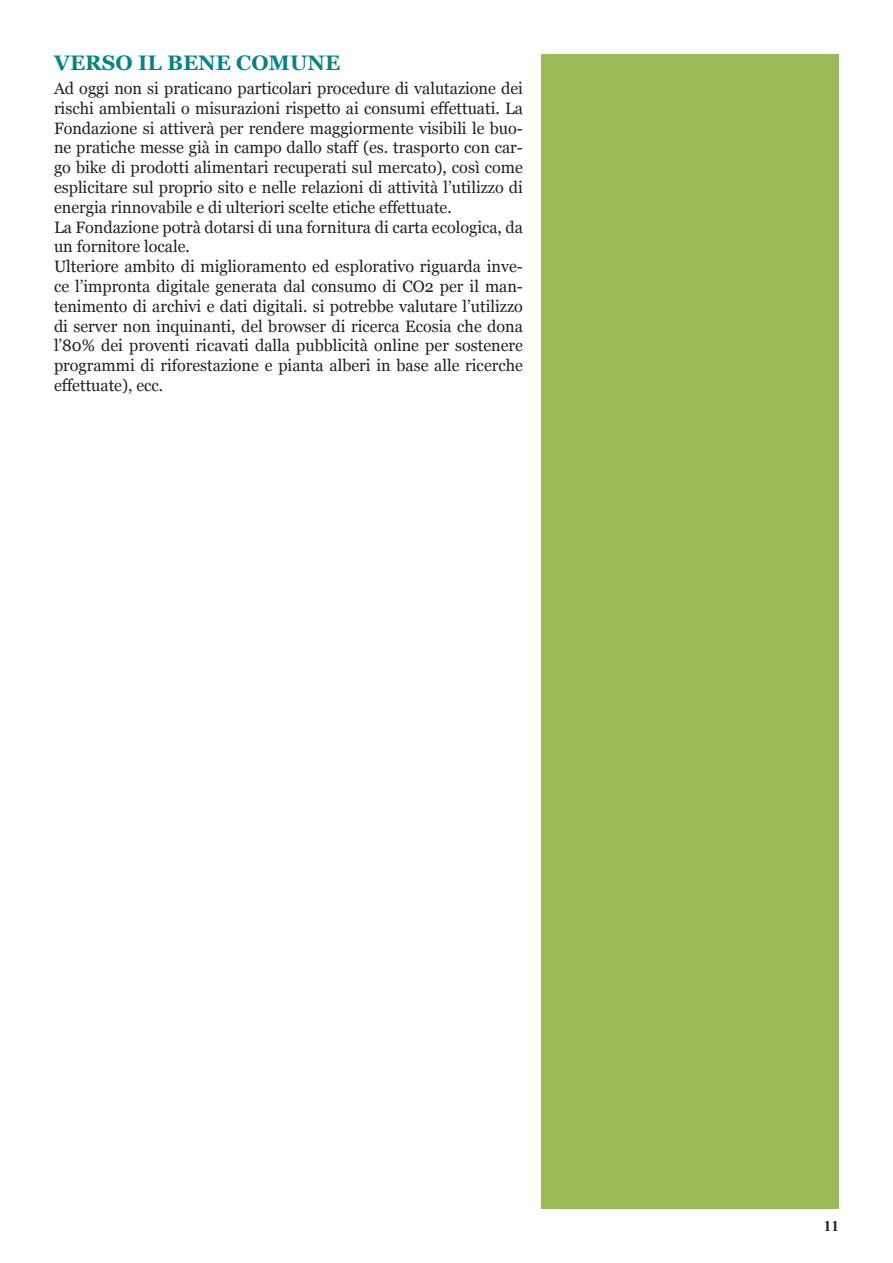
<style>
.page{position:relative;width:893px;height:1263px;background:#fff}
.page>*{position:absolute;margin:0;border:0;box-sizing:border-box;transform-origin:0 0}
._02_Titolo_2_azzurro{font:700 21px "Georgia";color:#0a8181}
._03_Testo{font:16.5px/19.8px "Georgia";color:#231f20;text-align:justify}
.t1{font:700 15px "Times New Roman";color:#231f20}
</style>
<div class="page">
<div style="left:541px;top:54px;width:298px;height:1155px;background:#9aba57"></div>
<p class="_02_Titolo_2_azzurro" style="left:54px;top:47px;width:288px">VERSO IL BENE COMUNE</p>
<p class="_03_Testo" style="left:54px;top:78px;width:470px">Ad oggi non si praticano particolari procedure di valutazione dei rischi ambientali o misurazioni rispetto ai consumi effettuati. La Fondazione si attiverà per rendere maggiormente visibili le buo&shy;ne pratiche messe già in campo dallo staff (es. trasporto con car&shy;go bike di prodotti alimentari recuperati sul mercato), così come esplicitare sul proprio sito e nelle relazioni di attività l’utilizzo di energia rinnovabile e di ulteriori scelte etiche effettuate.</p>
<p class="_03_Testo" style="left:54px;top:216px;width:470px">La Fondazione potrà dotarsi di una fornitura di carta ecologica, da un fornitore locale.</p>
<p class="_03_Testo" style="left:54px;top:256px;width:470px">Ulteriore ambito di miglioramento ed esplorativo riguarda inve&shy;ce l’impronta digitale generata dal consumo di CO2 per il man&shy;tenimento di archivi e dati digitali. si potrebbe valutare l’utilizzo di server non inquinanti, del browser di ricerca Ecosia che dona l’80% dei proventi ricavati dalla pubblicità online per sostenere programmi di riforestazione e pianta alberi in base alle ricerche effettuate), ecc.</p>
<p class="t1" style="left:824px;top:1215px;width:16px">11</p>
</div>
